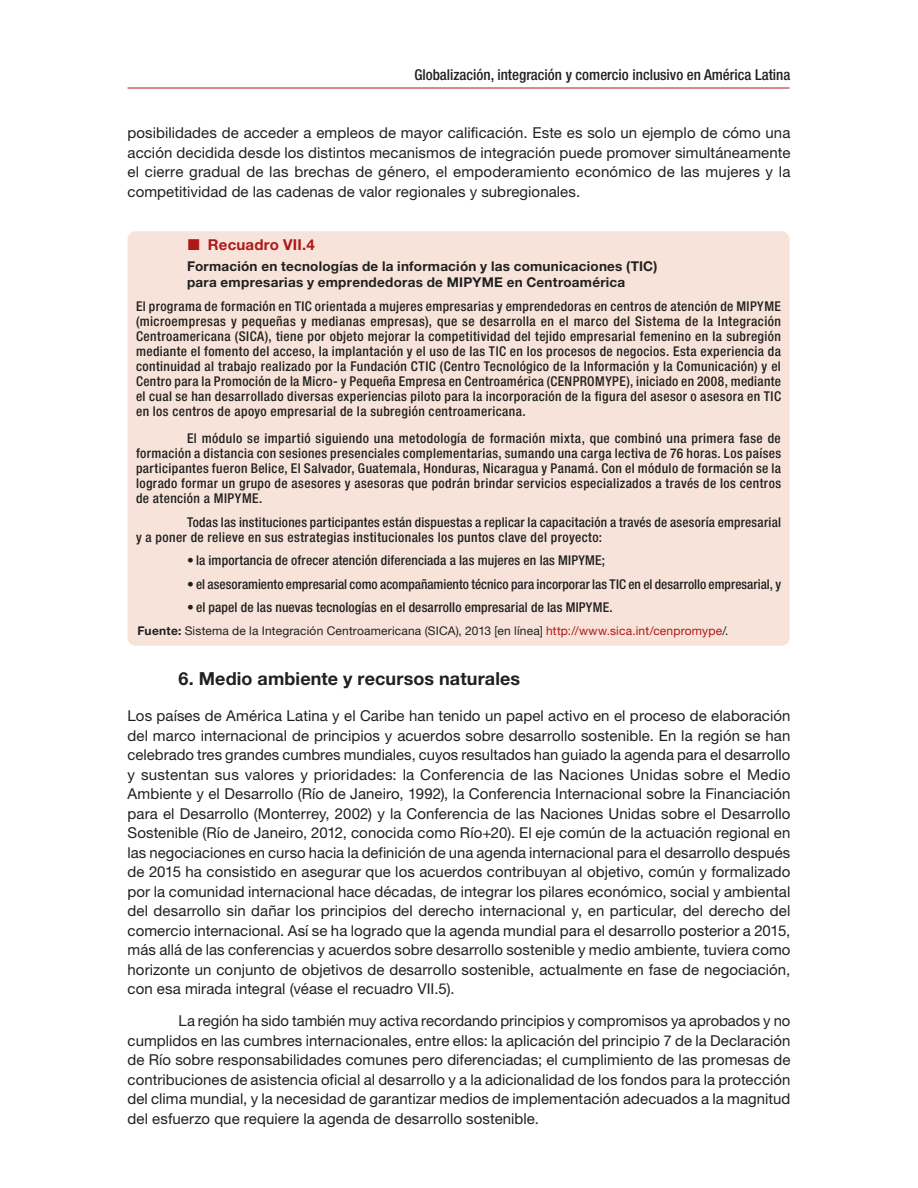
<style>
.page{position:relative;width:918px;height:1188px;background:#fff}
.page>*{position:absolute;margin:0;border:0;box-sizing:border-box;transform-origin:0 0}
.t1{font:700 18px "Helvetica Neue LT Std";letter-spacing:.005em;color:#1f2020}
.t2{font:15px/19.5px "Helvetica Neue LT Std";letter-spacing:.005em;color:#1f2020;text-align:justify}
.t3{font:500 condensed 15px "Helvetica Neue LT Std";color:#1f2020}
.t4{font:700 15px "Helvetica Neue LT Std";letter-spacing:.015em;color:#ae1818}
.t5{font:500 condensed 13.5px/15px "Helvetica Neue LT Std";letter-spacing:.015em;color:#1f2020;text-align:justify}
.t6{font:700 13.5px/16.2px "Helvetica Neue LT Std";letter-spacing:.02em;color:#1f2020}
.t7{font:12px "Helvetica Neue LT Std";letter-spacing:.015em;color:#1f2020}
.s1{font-weight:700}
.s2{color:#ae1818}
</style>
<div class="page">
<hr style="left:128px;top:88px;width:662px;height:1px;background:#ae1818">
<div style="left:128px;top:231px;width:662px;height:415px;background:#f7e3d9;border-radius:9px"></div>
<p class="t3" style="left:414px;top:65px;width:378px">Globalización, integración y comercio inclusivo en América Latina</p>
<p class="t2" style="left:128px;top:123px;width:664px">posibilidades de acceder a empleos de mayor calificación. Este es solo un ejemplo de cómo una acción decidida desde los distintos mecanismos de integración puede promover simultáneamente el cierre gradual de las brechas de género, el empoderamiento económico de las mujeres y la competitividad de las cadenas de valor regionales y subregionales.</p>
<p class="t4" style="left:208px;top:236px;width:108px">Recuadro VII.4</p>
<p class="t6" style="left:187px;top:258px;width:472px">Formación en tecnologías de la información y las comunicaciones (TIC) para empresarias y emprendedoras de MIPYME en Centroamérica</p>
<p class="t5" style="left:136px;top:298px;width:647px">El programa de formación en TIC orientada a mujeres empresarias y emprendedoras en centros de atención de MIPYME (microempresas y pequeñas y medianas empresas), que se desarrolla en el marco del Sistema de la Integración Centroamericana (SICA), tiene por objeto mejorar la competitividad del tejido empresarial femenino en la subregión mediante el fomento del acceso, la implantación y el uso de las TIC en los procesos de negocios. Esta experiencia da continuidad al trabajo realizado por la Fundación CTIC (Centro Tecnológico de la Información y la Comunicación) y el Centro para la Promoción de la Micro- y Pequeña Empresa en Centroamérica (CENPROMYPE), iniciado en 2008, mediante el cual se han desarrollado diversas experiencias piloto para la incorporación de la figura del asesor o asesora en TIC en los centros de apoyo empresarial de la subregión centroamericana.</p>
<p class="t5" style="left:136px;top:431px;width:647px;text-indent:51px">El módulo se impartió siguiendo una metodología de formación mixta, que combinó una primera fase de formación a distancia con sesiones presenciales complementarias, sumando una carga lectiva de 76 horas. Los países participantes fueron Belice, El Salvador, Guatemala, Honduras, Nicaragua y Panamá. Con el módulo de formación se la logrado formar un grupo de asesores y asesoras que podrán brindar servicios especializados a través de los centros de atención a MIPYME.</p>
<p class="t5" style="left:136px;top:514px;width:646px;text-indent:51px">Todas las instituciones participantes están dispuestas a replicar la capacitación a través de asesoría empresarial y a poner de relieve en sus estrategias institucionales los puntos clave del proyecto:</p>
<p class="t5" style="left:187px;top:553px;width:420px">• la importancia de ofrecer atención diferenciada a las mujeres en las MIPYME;</p>
<p class="t5" style="left:187px;top:576px;width:596px">• el asesoramiento empresarial como acompañamiento técnico para incorporar las TIC en el desarrollo empresarial, y</p>
<p class="t5" style="left:187px;top:600px;width:427px">• el papel de las nuevas tecnologías en el desarrollo empresarial de las MIPYME.</p>
<p class="t7" style="left:138px;top:624px;width:593px"><span class="s1">Fuente:</span> Sistema de la Integración Centroamericana (SICA), 2013 [en línea] <span class="s2">http://www.sica.int/cenpromype</span>/.</p>
<p class="t1" style="left:179px;top:667px;width:343px">6. Medio ambiente y recursos naturales</p>
<p class="t2" style="left:128px;top:706px;width:664px">Los países de América Latina y el Caribe han tenido un papel activo en el proceso de elaboración del marco internacional de principios y acuerdos sobre desarrollo sostenible. En la región se han celebrado tres grandes cumbres mundiales, cuyos resultados han guiado la agenda para el desarrollo y sustentan sus valores y prioridades: la Conferencia de las Naciones Unidas sobre el Medio Ambiente y el Desarrollo (Río de Janeiro, 1992), la Conferencia Internacional sobre la Financiación para el Desarrollo (Monterrey, 2002) y la Conferencia de las Naciones Unidas sobre el Desarrollo Sostenible (Río de Janeiro, 2012, conocida como Río+20). El eje común de la actuación regional en las negociaciones en curso hacia la definición de una agenda internacional para el desarrollo después de 2015 ha consistido en asegurar que los acuerdos contribuyan al objetivo, común y formalizado por la comunidad internacional hace décadas, de integrar los pilares económico, social y ambiental del desarrollo sin dañar los principios del derecho internacional y, en particular, del derecho del comercio internacional. Así se ha logrado que la agenda mundial para el desarrollo posterior a 2015, más allá de las conferencias y acuerdos sobre desarrollo sostenible y medio ambiente, tuviera como horizonte un conjunto de objetivos de desarrollo sostenible, actualmente en fase de negociación, con esa mirada integral (véase el recuadro VII.5).</p>
<p class="t2" style="left:128px;top:1011px;width:664px;text-indent:51px">La región ha sido también muy activa recordando principios y compromisos ya aprobados y no cumplidos en las cumbres internacionales, entre ellos: la aplicación del principio 7 de la Declaración de Río sobre responsabilidades comunes pero diferenciadas; el cumplimiento de las promesas de contribuciones de asistencia oficial al desarrollo y a la adicionalidad de los fondos para la protección del clima mundial, y la necesidad de garantizar medios de implementación adecuados a la magnitud del esfuerzo que requiere la agenda de desarrollo sostenible.</p>
</div>
